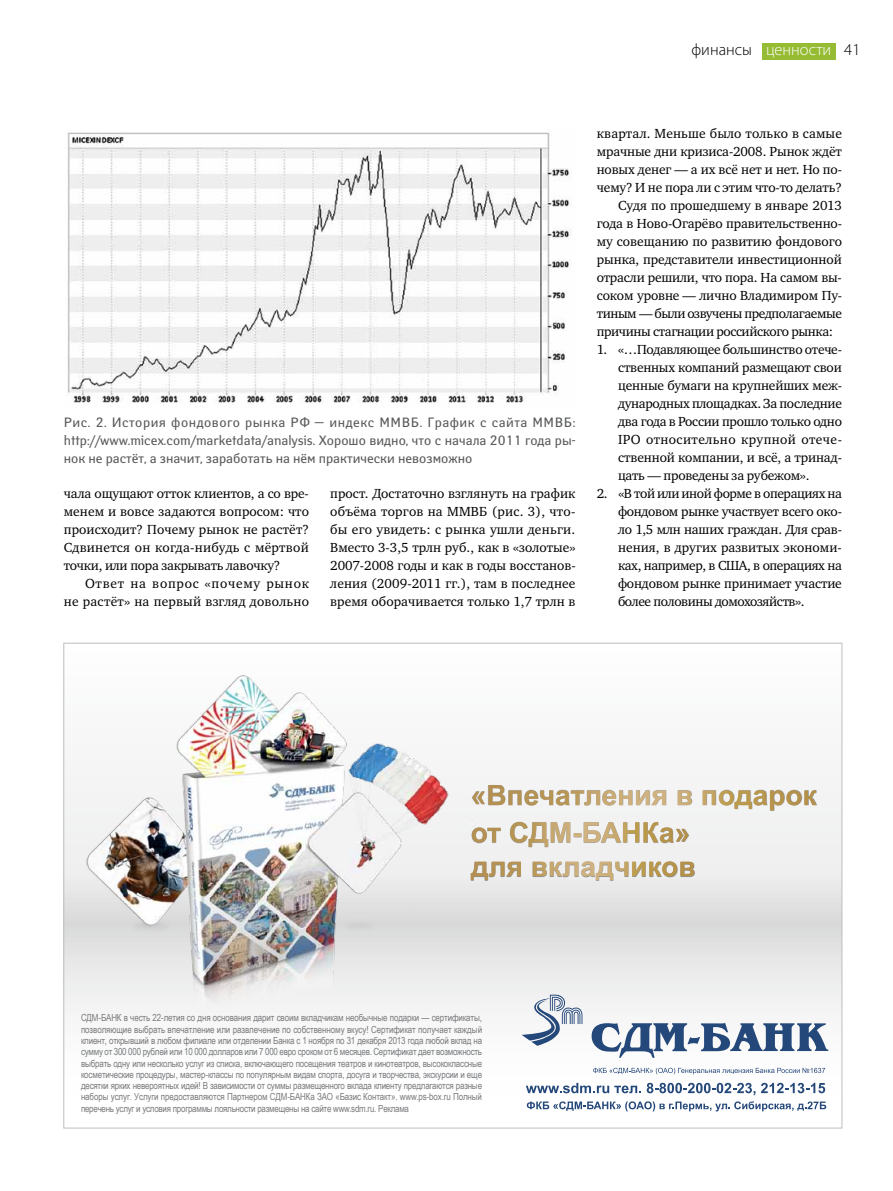
<style>
.page{position:relative;width:893px;height:1191px;background:#fff}
.page>*{position:absolute;margin:0;border:0;box-sizing:border-box;transform-origin:0 0}
.t1{font:300 16.5px "Myriad Pro";color:#000}
.t2{font:13.5px/18px "Charter ITC";letter-spacing:-.01em;color:#000;text-align:justify}
.t3{font:13.5px/18px "Yanus";color:#58595b;text-align:justify}
.t4{font:13.5px "Charter ITC";letter-spacing:-.03em;color:#000}
.t5{font:13.5px/18px "Charter ITC";letter-spacing:.015em;color:#000;text-align:right}
.t6{font:13.5px "Charter ITC";letter-spacing:.01em;color:#000}
.t7{font:9.75px/11.2px "Arial Narrow";letter-spacing:-.025em;color:#7b7c7f;text-align:justify}
.s1{color:#fff}
</style>
<div class="page">
<div style="left:762px;top:43px;width:73px;height:16px;background:#96bc33"></div>
<svg style="left:65px;top:775px;width:775px;height:337px"></svg>
<img style="left:64px;top:668px;width:542px;height:338px">
<div style="left:471px;top:785px;width:346px;height:95px;background:#000;opacity:.45"></div>
<svg style="left:550px;top:861px;width:144px;height:15px"></svg>
<svg style="left:472px;top:822px;width:201px;height:24px"></svg>
<svg style="left:488px;top:785px;width:313px;height:25px"></svg>
<svg style="left:522px;top:994px;width:60px;height:51px"></svg>
<svg style="left:591px;top:1019px;width:237px;height:38px"></svg>
<svg style="left:527px;top:1101px;width:299px;height:10px"></svg>
<svg style="left:526px;top:1082px;width:115px;height:11px"></svg>
<svg style="left:647px;top:1082px;width:108px;height:13px"></svg>
<svg style="left:761px;top:1082px;width:64px;height:11px"></svg>
<svg style="left:593px;top:1067px;width:232px;height:7px"></svg>
<img style="left:67px;top:132px;width:505px;height:271px">
<p class="t1" style="left:691px;top:40px;width:170px">финансы <span class="s1">ценности</span> 41</p>
<p class="t3" style="left:64px;top:413px;width:513px">Рис. 2. История фондового рынка РФ — индекс ММВБ. График с сайта ММВБ: http://www.micex.com/marketdata/analysis. Хорошо видно, что с начала 2011 года ры&shy;нок не растёт, а значит, заработать на нём практически невозможно</p>
<p class="t2" style="left:64px;top:484px;width:247px">чала ощущают отток клиентов, а со вре&shy;менем и вовсе задаются вопросом: что происходит? Почему рынок не растёт?<br>Сдвинется он когда-нибудь с мёртвой точки, или пора закрывать лавочку?</p>
<p class="t5" style="left:64px;top:574px;width:247px">Ответ на вопрос «почему рынок<br>не растёт» на первый взгляд довольно</p>
<p class="t2" style="left:330px;top:484px;width:247px">прост. Достаточно взглянуть на график объёма торгов на ММВБ (рис. 3), что&shy;бы его увидеть: с рынка ушли деньги.<br>Вместо 3-3,5 трлн руб., как в «золотые» 2007-2008 годы и как в годы восстанов&shy;ления (2009-2011 гг.), там в последнее время оборачивается только 1,7 трлн в</p>
<p class="t6" style="left:597px;top:125px;width:247px">квартал. Меньше было только в самые</p>
<p class="t2" style="left:597px;top:142px;width:247px">мрачные дни кризиса-2008. Рынок ждёт</p>
<p class="t2" style="left:597px;top:160px;width:247px">новых денег — а их всё нет и нет. Но по-</p>
<p class="t2" style="left:597px;top:178px;width:247px">чему? И не пора ли с этим что-то делать?</p>
<p class="t2" style="left:618px;top:196px;width:225px">Судя по прошедшему в январе 2013</p>
<p class="t2" style="left:597px;top:214px;width:247px">года в Ново-Огарёво правительственно-</p>
<p class="t2" style="left:597px;top:232px;width:247px">му совещанию по развитию фондового</p>
<p class="t2" style="left:597px;top:250px;width:247px">рынка, представители инвестиционной</p>
<p class="t2" style="left:597px;top:268px;width:247px">отрасли решили, что пора. На самом вы-</p>
<p class="t2" style="left:597px;top:286px;width:247px">соком уровне — лично Владимиром Пу-</p>
<p class="t4" style="left:597px;top:305px;width:247px">тиным — были озвучены предполагаемые</p>
<p class="t4" style="left:597px;top:323px;width:238px">причины стагнации российского рынка:</p>
<p class="t2" style="left:618px;top:340px;width:226px;text-indent:-21px">1. «…Подавляющее большинство отече&shy;ственных компаний размещают свои ценные бумаги на крупнейших меж&shy;дународных площадках. За последние два года в России прошло только одно IPO относительно крупной отече&shy;ственной компании, и всё, а тринад&shy;цать — проведены за рубежом».</p>
<p class="t2" style="left:618px;top:484px;width:225px;text-indent:-21px">2. «В той или иной форме в операциях на фондовом рынке участвует всего око&shy;ло 1,5 млн наших граждан. Для срав&shy;нения, в других развитых экономи&shy;ках, например, в США, в операциях на фондовом рынке принимает участие более половины домохозяйств».</p>
<p class="t7" style="left:81px;top:1012px;width:403px">СДМ-БАНК в честь 22-летия со дня основания дарит своим вкладчикам необычные подарки — сертификаты, позволяющие выбрать впечатление или развлечение по собственному вкусу! Сертификат получает каждый клиент, открывший в любом филиале или отделении Банка с 1 ноября по 31 декабря 2013 года любой вклад на сумму от 300 000 рублей или 10 000 долларов или 7 000 евро сроком от 6 месяцев. Сертификат дает возможность выбрать одну или несколько услуг из списка, включающего посещения театров и кинотеатров, высококлассные косметические процедуры, мастер-классы по популярным видам спорта, досуга и творчества, экскурсии и еще десятки ярких невероятных идей! В зависимости от суммы размещенного вклада клиенту предлагаются разные наборы услуг. Услуги предоставляются Партнером СДМ-БАНКа ЗАО «Базис Контакт». www.ps-box.ru Полный перечень услуг и условия программы лояльности размещены на сайте www.sdm.ru. Реклама</p>
</div>
